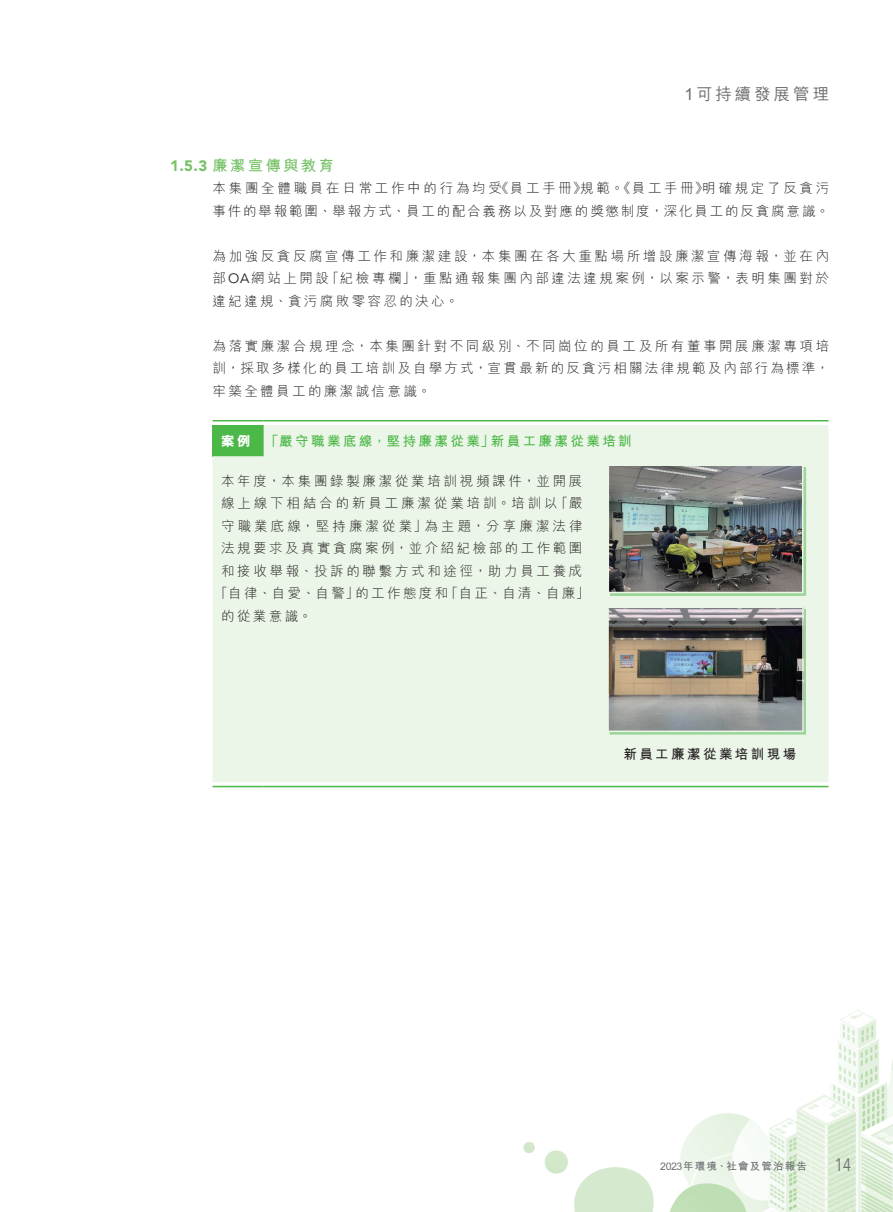
<style>
.page{position:relative;width:893px;height:1212px;background:#fff}
.page>*{position:absolute;margin:0;border:0;box-sizing:border-box;transform-origin:0 0}
.t1{font:18px "Avenir LT Std";color:#6c6d70;scale:.8 1}
.t2{font:500 16.5px "M Hei HK";letter-spacing:.18em;color:#6c6d70}
.t3{font:700 15px "M Hei HK";letter-spacing:.18em;color:#76c266}
.t4{font:300 13.5px/22.5px "M Hei HK";letter-spacing:.185em;color:#231f20;text-align:justify}
.t5{font:300 13.5px/22.5px "M Hei HK";letter-spacing:.135em;color:#231f20}
.t6{font:700 13.5px "M Hei HK";letter-spacing:.18em;color:#4cb848}
.t7{font:300 13.5px "M Hei HK";letter-spacing:.215em;color:#231f20}
.t8{font:300 13.5px "M Hei HK";letter-spacing:.225em;color:#231f20}
.t9{font:700 13.5px "M Hei HK";letter-spacing:.18em;color:#231f20}
.t10{font:700 10.5px "M Hei HK";letter-spacing:.11em;color:#6c6d70}
.s1{font-family:"Avenir LT Std";font-weight:900}
.s2{font-family:"Avenir LT Std";font-weight:400}
.s3{font-weight:800;color:#fff}
</style>
<div class="page">
<img style="left:212px;top:420px;width:681px;height:792px">
<div style="left:213px;top:425px;width:615px;height:357px;background:#ebf5e8"></div>
<hr style="left:213px;top:420px;width:51px;height:1px;background:#4cb848">
<hr style="left:264px;top:420px;width:327px;height:1px;background:#4cb848">
<hr style="left:591px;top:420px;width:237px;height:1px;background:#4cb848">
<hr style="left:213px;top:786px;width:51px;height:1px;background:#4cb848">
<hr style="left:264px;top:786px;width:327px;height:1px;background:#4cb848">
<hr style="left:591px;top:786px;width:237px;height:1px;background:#4cb848">
<div style="left:610px;top:467px;width:196px;height:129px;background:#4cb848;opacity:.5"></div>
<img style="left:611px;top:467px;width:189px;height:123px">
<div style="left:608px;top:464px;width:195px;height:129px;border:2px solid #ebf5e8"></div>
<div style="left:610px;top:609px;width:196px;height:125px;background:#a0d89d"></div>
<img style="left:610px;top:609px;width:191px;height:120px">
<div style="left:607px;top:606px;width:197px;height:126px;border:2px solid #ebf5e8"></div>
<p class="t2" style="left:684px;top:82px;width:146px">1可持續發展管理</p>
<p class="t3" style="left:170px;top:154px;width:165px"><span class="s1">1.5.3</span> 廉潔宣傳與教育</p>
<p class="t5" style="left:213px;top:177px;width:618px">本集團全體職員在日常工作中的行為均受《員工手冊》規範。《員工手冊》明確規定了反貪污事件的舉報範圍、舉報方式、員工的配合義務以及對應的獎懲制度，深化員工的反貪腐意識。</p>
<p class="t4" style="left:213px;top:244px;width:618px">為加強反貪反腐宣傳工作和廉潔建設，本集團在各大重點場所增設廉潔宣傳海報，並在內部<span class="s2">OA</span>網站上開設「紀檢專欄」，重點通報集團內部違法違規案例，以案示警，表明集團對於違紀違規、貪污腐敗零容忍的決心。</p>
<p class="t4" style="left:213px;top:334px;width:618px">為落實廉潔合規理念，本集團針對不同級別、不同崗位的員工及所有董事開展廉潔專項培訓，採取多樣化的員工培訓及自學方式，宣貫最新的反貪污相關法律規範及內部行為標準，牢築全體員工的廉潔誠信意識。</p>
<p class="t6" style="left:221px;top:431px;width:412px"><span class="s3">案例</span> 「嚴守職業底線，堅持廉潔從業」新員工廉潔從業培訓</p>
<p class="t4" style="left:221px;top:469px;width:363px">本年度，本集團錄製廉潔從業培訓視頻課件，並開展</p>
<p class="t7" style="left:221px;top:496px;width:363px">線上線下相結合的新員工廉潔從業培訓。培訓以「嚴</p>
<p class="t8" style="left:221px;top:519px;width:363px">守職業底線，堅持廉潔從業」為主題，分享廉潔法律</p>
<p class="t4" style="left:221px;top:537px;width:363px">法規要求及真實貪腐案例，並介紹紀檢部的工作範圍</p>
<p class="t4" style="left:221px;top:559px;width:363px">和接收舉報、投訴的聯繫方式和途徑，助力員工養成</p>
<p class="t4" style="left:214px;top:582px;width:376px">「自律、自愛、自警」的工作態度和「自正、自清、自廉」</p>
<p class="t4" style="left:221px;top:604px;width:92px">的從業意識。</p>
<p class="t9" style="left:623px;top:744px;width:174px">新員工廉潔從業培訓現場</p>
<p class="t10" style="left:660px;top:1159px;width:148px">2023年環境、社會及管治報告</p>
<h1 class="t1" style="left:835px;top:1155px;width:22px">14</h1>
</div>
